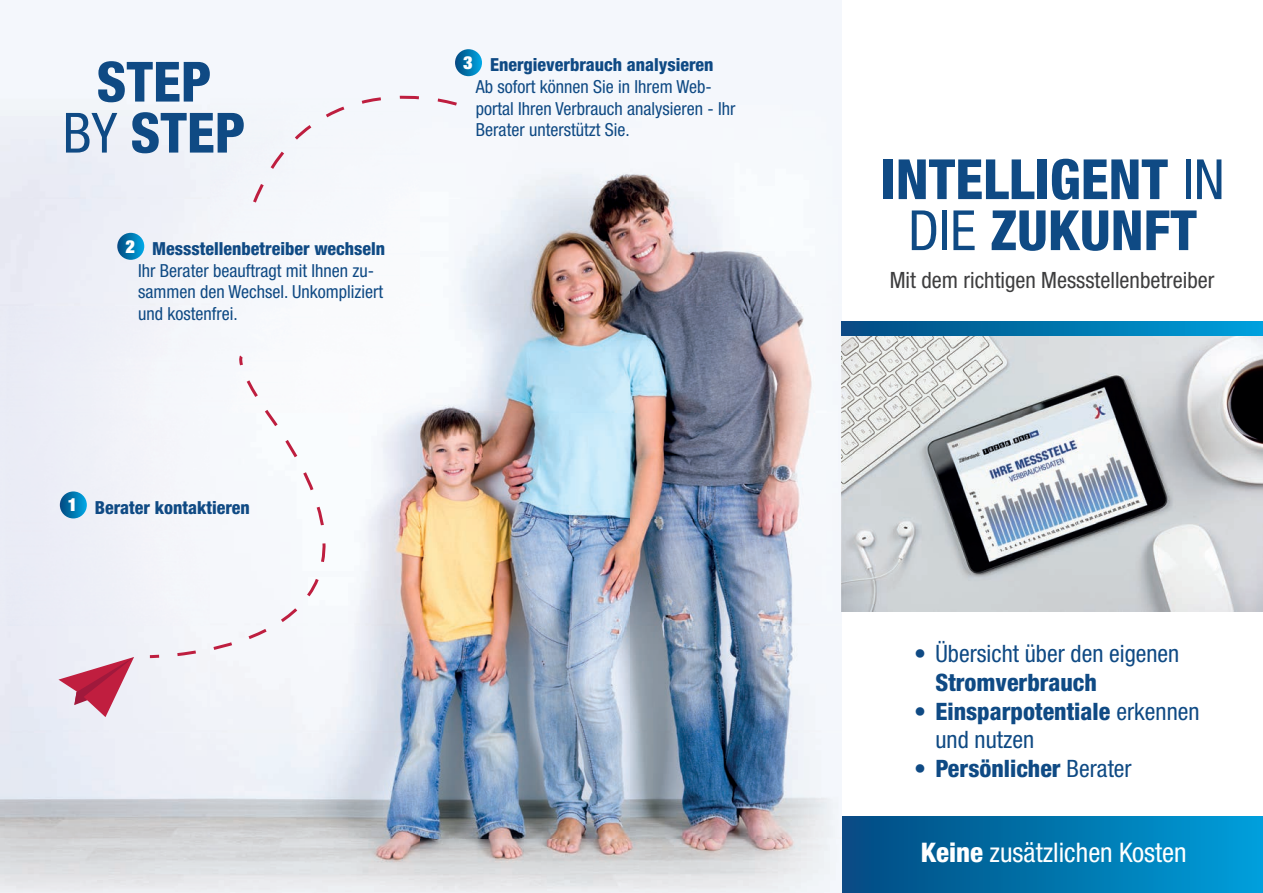
<style>
.page{position:relative;width:1263px;height:893px;background:#fff}
.page>*{position:absolute;margin:0;border:0;box-sizing:border-box;transform-origin:0 0}
.t1{font:800 condensed 55.5px/51px "Helvetica Neue LT Std";color:#0f4a84;text-align:center}
.t2{font:condensed 27px "Helvetica Neue LT Std";color:#fff}
.t3{font:800 condensed 24px/28.8px "Helvetica Neue LT Std";color:#0f4a84}
.t4{font:condensed 24px "Helvetica Neue LT Std";color:#0f4a84}
.t5{font:condensed 22.5px "Helvetica Neue LT Std";color:#3e3e3f}
.t6{font:condensed 18px/21.6px "Helvetica Neue LT Std";color:#0f4a84}
.t7{font:800 condensed 18px "Helvetica Neue LT Std";color:#0f4a84}
.t8{font:900 condensed 18px "Helvetica Neue LT Std";color:#fff}
.s1{font-weight:400}
.s2{font-weight:800}
</style>
<div class="page">
<div style="left:0;top:0;width:842px;height:893px;background:#f4f7fc"></div>
<img style="left:0;top:140px;width:826px;height:752px">
<img style="left:842px;top:336px;width:421px;height:275px">
<svg style="left:842px;top:322px;width:421px;height:14px;background:#0074ad"></svg>
<div style="left:842px;top:816px;width:421px;height:77px;background:linear-gradient(to right,#034a80,#009fda)"></div>
<svg style="left:58px;top:657px;width:76px;height:60px"></svg>
<svg style="left:281px;top:429px;width:118px;height:229px"></svg>
<svg style="left:147px;top:353px;width:134px;height:307px"></svg>
<svg style="left:251px;top:58px;width:208px;height:148px"></svg>
<svg style="left:60px;top:491px;width:27px;height:27px"></svg>
<svg style="left:117px;top:233px;width:27px;height:27px"></svg>
<svg style="left:455px;top:49px;width:27px;height:27px"></svg>
<h1 class="t1" style="left:63px;top:55px;width:184px">STEP<br><span class="s1">BY</span> STEP</h1>
<p class="t8" style="left:125px;top:235px;width:11px">2</p>
<p class="t7" style="left:152px;top:237px;width:235px">Messstellenbetreiber wechseln</p>
<p class="t6" style="left:138px;top:259px;width:246px">Ihr Berater beauftragt mit Ihnen zu&shy;sammen den Wechsel. Unkompliziert und kostenfrei.</p>
<p class="t8" style="left:68px;top:493px;width:11px">1</p>
<p class="t7" style="left:95px;top:496px;width:157px">Berater kontaktieren</p>
<p class="t8" style="left:463px;top:51px;width:11px">3</p>
<p class="t7" style="left:490px;top:54px;width:225px">Energieverbrauch analysieren</p>
<p class="t6" style="left:476px;top:76px;width:261px">Ab sofort können Sie in Ihrem Web&shy;portal Ihren Verbrauch analysieren - Ihr<br>Berater unterstützt Sie.</p>
<h1 class="t1" style="left:880px;top:153px;width:346px">INTELLIGENT <span class="s1">IN<br>DIE</span> ZUKUNFT</h1>
<p class="t5" style="left:890px;top:267px;width:326px">Mit dem richtigen Messstellenbetreiber</p>
<h3 class="t4" style="left:914px;top:640px;width:267px">• Übersicht über den eigenen</h3>
<h3 class="t3" style="left:935px;top:667px;width:163px">Stromverbrauch</h3>
<h3 class="t3" style="left:935px;top:696px;width:266px;text-indent:-21px">• Einsparpotentiale <span class="s1">erkennen und nutzen</span></h3>
<h3 class="t3" style="left:914px;top:754px;width:219px">• Persönlicher <span class="s1">Berater</span></h3>
<h2 class="t2" style="left:921px;top:837px;width:267px"><span class="s2">Keine</span> zusätzlichen Kosten</h2>
</div>
